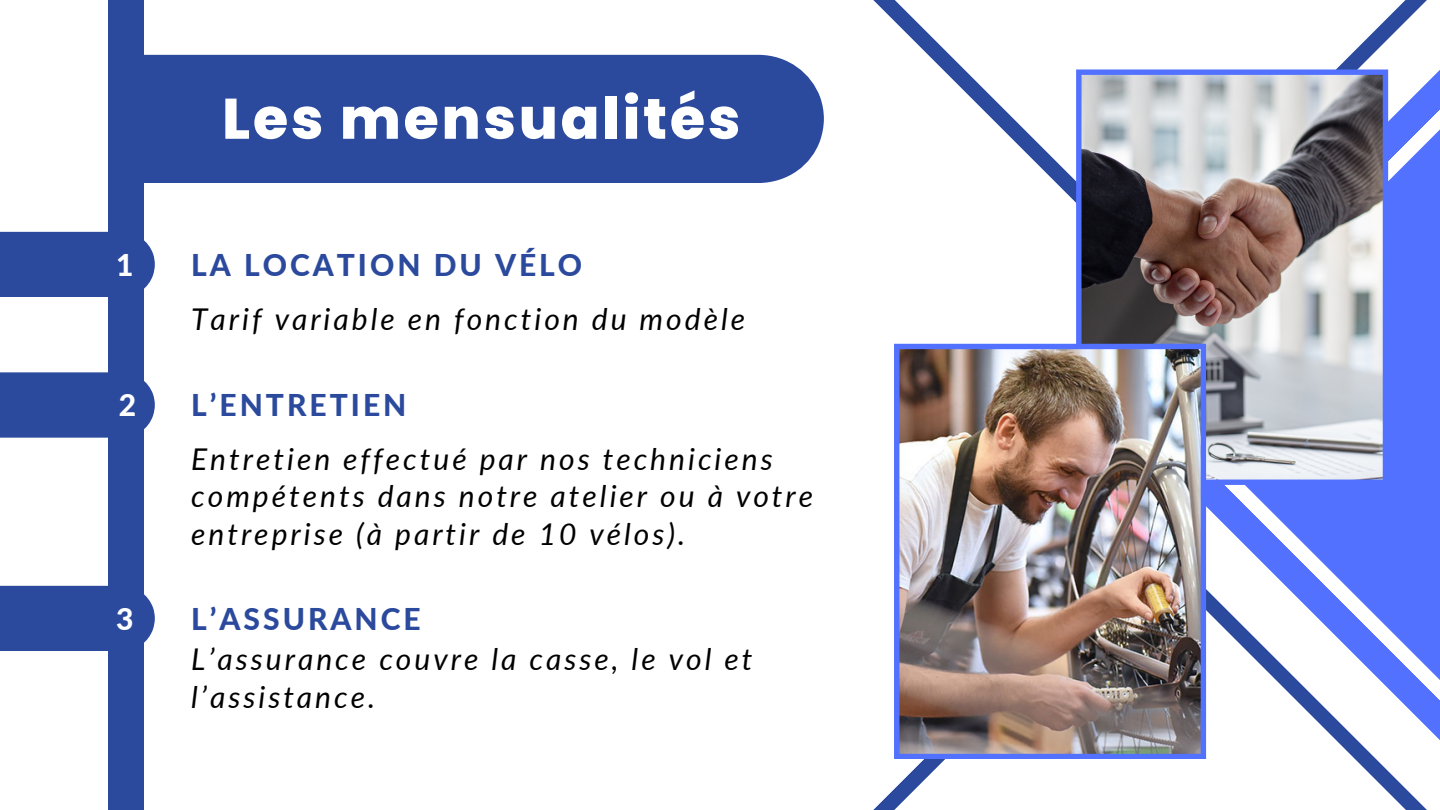
<style>
.page{position:relative;width:1440px;height:810px;background:#fff}
.page>*{position:absolute;margin:0;border:0;box-sizing:border-box;transform-origin:0 0}
.t1{font:800 57px "Poppins";letter-spacing:.05em;color:#fff}
.t2{font:italic 30px/37.5px "Lato";letter-spacing:.1em;color:#000}
.t3{font:800 30px "Lato";letter-spacing:.1em;color:#2b4a9d}
.t4{font:800 30px "Lato";color:#fff}
</style>
<div class="page">
<div style="left:108px;top:0;width:36px;height:810px;background:#2b4a9d"></div>
<svg style="left:1206px;top:277px;width:234px;height:256px;background:#5c79ff"></svg>
<svg style="left:873px;top:533px;width:567px;height:277px"></svg>
<svg style="left:873px;top:0;width:567px;height:277px"></svg>
<img style="left:1076px;top:69px;width:312px;height:416px">
<img style="left:894px;top:344px;width:312px;height:415px">
<div style="left:0;top:232px;width:155px;height:65px;background:#2b4a9d"></div>
<div style="left:144px;top:55px;width:680px;height:128px;background:#2b4a9d"></div>
<div style="left:0;top:372px;width:155px;height:66px;background:#2b4a9d"></div>
<div style="left:0;top:586px;width:155px;height:65px;background:#2b4a9d"></div>
<p class="t1" style="left:222px;top:79px;width:520px">Les mensualités</p>
<p class="t4" style="left:116px;top:246px;width:19px">1</p>
<p class="t3" style="left:191px;top:246px;width:393px">LA LOCATION DU VÉLO</p>
<p class="t4" style="left:119px;top:387px;width:19px">2</p>
<p class="t4" style="left:116px;top:600px;width:19px">3</p>
<p class="t2" style="left:191px;top:299px;width:555px">Tarif variable en fonction du modèle</p>
<p class="t3" style="left:191px;top:387px;width:217px">L’ENTRETIEN</p>
<p class="t2" style="left:191px;top:439px;width:624px">Entretien effectué par nos techniciens compétents dans notre atelier ou à votre entreprise (à partir de 10 vélos).</p>
<p class="t3" style="left:191px;top:600px;width:231px">L’ASSURANCE</p>
<p class="t2" style="left:191px;top:640px;width:563px">L’assurance couvre la casse, le vol et l’assistance.</p>
</div>
